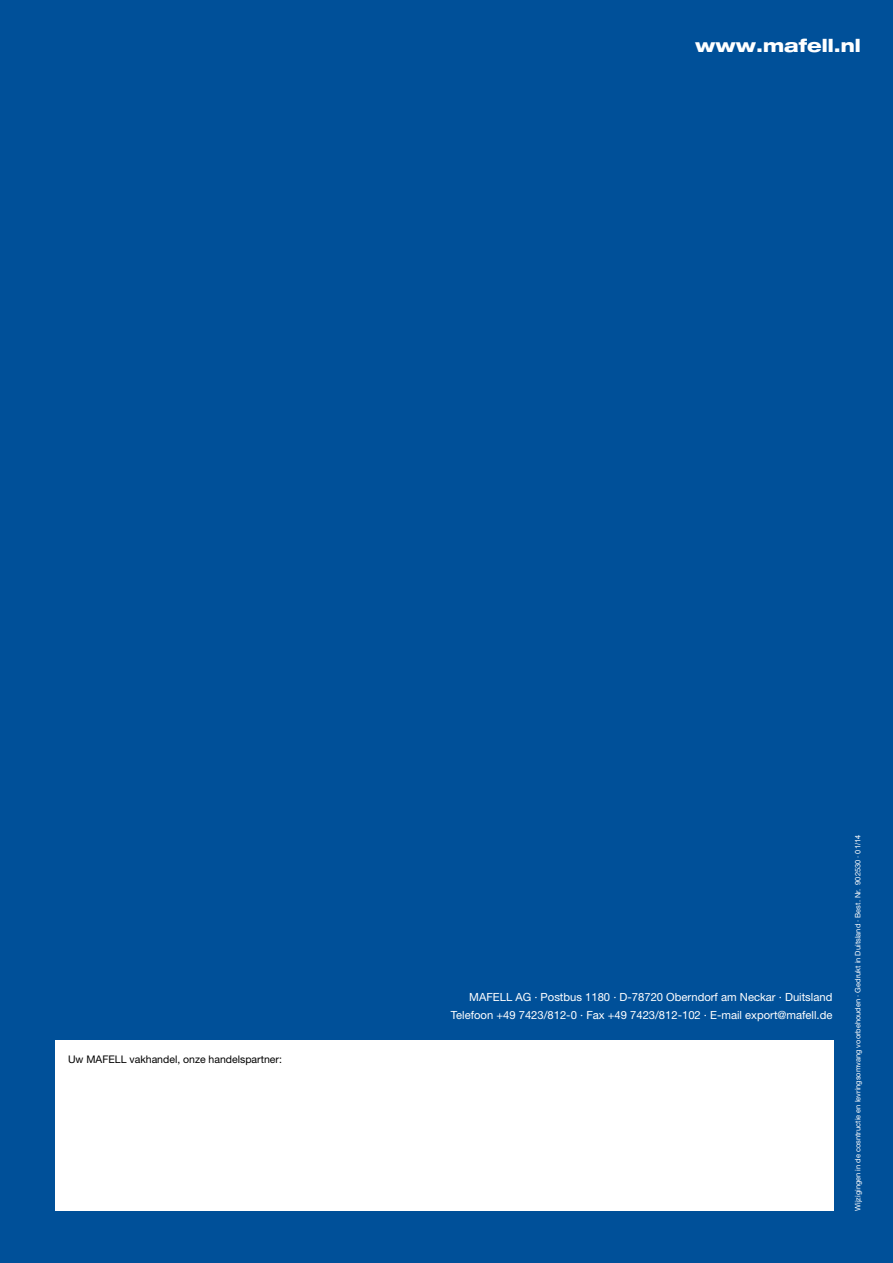
<style>
.page{position:relative;width:893px;height:1263px;background:#005099}
.page>*{position:absolute;margin:0;border:0;box-sizing:border-box;transform-origin:0 0}
.t1{font:800 expanded 18px "Helvetica Neue";color:#fff}
.t2{font:11.25px/18px "Helvetica Neue";color:#fff;text-align:right}
.t3{font:10.5px "Helvetica Neue";color:#000}
.t4{font:7.5px "Helvetica Neue";color:#fff}
.s1{font-family:"Arial"}
</style>
<div class="page">
<div style="left:55px;top:1041px;width:778px;height:170px;background:#fff"></div>
<h1 class="t1" style="left:695px;top:34px;width:167px">www.mafell.nl</h1>
<p class="t3" style="left:68px;top:1053px;width:215px">Uw MAFELL vakhandel, onze handelspartner:</p>
<p class="t2" style="left:451px;top:987px;width:383px">MAFELL AG · Postbus 1180 · D-78720 Oberndorf am Neckar · Duitsland<br>Telefoon +49 7423/812-0 · Fax +49 7423/812-102 · E-mail export@mafell.de</p>
<p class="t4" style="left:853px;top:1211px;width:378px;rotate:-90deg">Wijzigingen in de cosntructie en levringsomvang voorbehouden · Gedrukt in Duitsland · Best. Nr. 902530 · <span class="s1">01/14</span></p>
</div>
